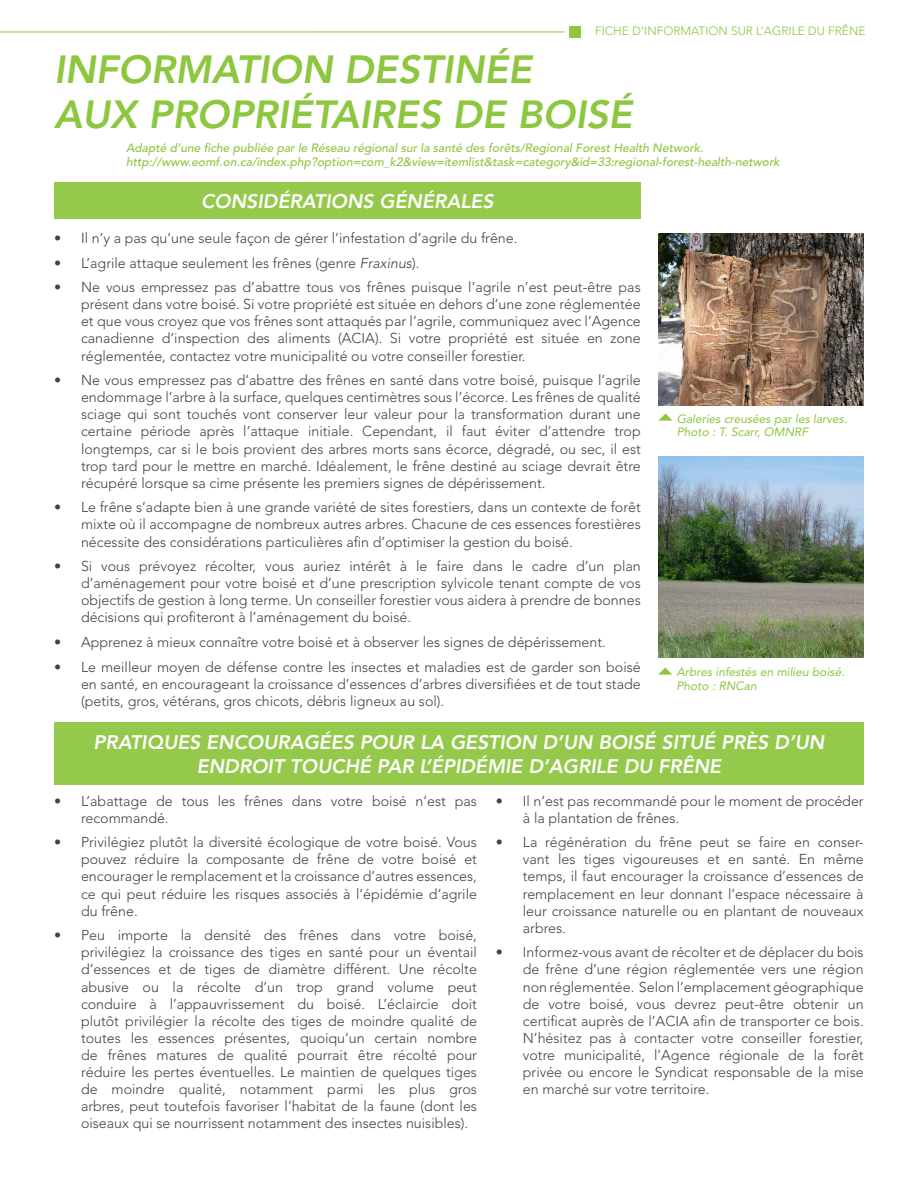
<style>
.page{position:relative;width:918px;height:1188px;background:#fff}
.page>*{position:absolute;margin:0;border:0;box-sizing:border-box;transform-origin:0 0}
.t1{font:italic 800 39px/45px "Avenir";color:#8dc63f}
.t2{font:italic 800 19.5px/23.4px "Avenir";color:#fff;text-align:center}
.t3{font:300 14.25px/17.1px "Avenir";color:#434345;text-align:justify}
.t4{font:italic 500 12px/13.5px "Avenir";color:#8dc63f}
.t5{font:italic 12px/13.5px "Avenir";color:#8dc63f}
.t6{font:300 12px "Avenir";color:#8dc63f}
.s1{font-style:italic}
</style>
<div class="page">
<hr style="left:0;top:32px;width:565px;height:1px;background:#8dc63f">
<div style="left:569px;top:26px;width:11px;height:11px;background:#8dc63f"></div>
<img style="left:658px;top:234px;width:206px;height:171px">
<div style="left:54px;top:183px;width:587px;height:36px;background:#94c94b"></div>
<div style="left:54px;top:722px;width:810px;height:62px;background:#94c94b"></div>
<img style="left:658px;top:456px;width:206px;height:202px">
<p class="t6" style="left:595px;top:23px;width:272px">FICHE D’INFORMATION SUR L’AGRILE DU FRÊNE</p>
<h1 class="t1" style="left:54px;top:47px;width:580px">INFORMATION DESTINÉE<br>AUX PROPRIÉTAIRES DE BOISÉ</h1>
<p class="t4" style="left:126px;top:142px;width:655px">Adapté d’une fiche publiée par le Réseau régional sur la santé des forêts/Regional Forest Health Network. http://www.eomf.on.ca/index.php?option=com_k2&amp;view=itemlist&amp;task=category&amp;id=33:regional-forest-health-network</p>
<h2 class="t2" style="left:201px;top:189px;width:294px">CONSIDÉRATIONS GÉNÉRALES</h2>
<p class="t3" style="left:54px;top:230px;width:465px">• Il n’y a pas qu’une seule façon de gérer l’infestation d’agrile du frêne.</p>
<p class="t3" style="left:54px;top:254px;width:367px">• L’agrile attaque seulement les frênes (genre <span class="s1">Fraxinus</span>).</p>
<p class="t3" style="left:81px;top:279px;width:561px;text-indent:-27px">• Ne vous empressez pas d’abattre tous vos frênes puisque l’agrile n’est peut-être pas présent dans votre boisé. Si votre propriété est située en dehors d’une zone réglementée et que vous croyez que vos frênes sont attaqués par l’agrile, communiquez avec l’Agence canadienne d’inspection des aliments (ACIA). Si votre propriété est située en zone réglementée, contactez votre municipalité ou votre conseiller forestier.</p>
<p class="t3" style="left:81px;top:372px;width:561px;text-indent:-27px">• Ne vous empressez pas d’abattre des frênes en santé dans votre boisé, puisque l’agrile endommage l’arbre à la surface, quelques centimètres sous l’écorce. Les frênes de qualité sciage qui sont touchés vont conserver leur valeur pour la transformation durant une certaine période après l’attaque initiale. Cependant, il faut éviter d’attendre trop longtemps, car si le bois provient des arbres morts sans écorce, dégradé, ou sec, il est trop tard pour le mettre en marché. Idéalement, le frêne destiné au sciage devrait être récupéré lorsque sa cime présente les premiers signes de dépérissement.</p>
<p class="t3" style="left:81px;top:499px;width:561px;text-indent:-27px">• Le frêne s’adapte bien à une grande variété de sites forestiers, dans un contexte de forêt mixte où il accompagne de nombreux autres arbres. Chacune de ces essences forestières nécessite des considérations particulières afin d’optimiser la gestion du boisé.</p>
<p class="t3" style="left:81px;top:558px;width:561px;text-indent:-27px">• Si vous prévoyez récolter, vous auriez intérêt à le faire dans le cadre d’un plan d’aménagement pour votre boisé et d’une prescription sylvicole tenant compte de vos objectifs de gestion à long terme. Un conseiller forestier vous aidera à prendre de bonnes décisions qui profiteront à l’aménagement du boisé.</p>
<p class="t3" style="left:54px;top:634px;width:553px">• Apprenez à mieux connaître votre boisé et à observer les signes de dépérissement.</p>
<p class="t3" style="left:81px;top:658px;width:561px;text-indent:-27px">• Le meilleur moyen de défense contre les insectes et maladies est de garder son boisé en santé, en encourageant la croissance d’essences d’arbres diversifiées et de tout stade (petits, gros, vétérans, gros chicots, débris ligneux au sol).</p>
<p class="t5" style="left:677px;top:412px;width:172px;text-indent:-22px">▼Galeries creusées par les larves.<br>Photo : T. Scarr, OMNRF</p>
<p class="t5" style="left:676px;top:665px;width:170px;text-indent:-22px">▼Arbres infestés en milieu boisé.<br>Photo : RNCan</p>
<h2 class="t2" style="left:94px;top:731px;width:732px">PRATIQUES ENCOURAGÉES POUR LA GESTION D’UN BOISÉ SITUÉ PRÈS D’UN<br>ENDROIT TOUCHÉ PAR L’ÉPIDÉMIE D’AGRILE DU FRÊNE</h2>
<p class="t3" style="left:81px;top:792px;width:398px;text-indent:-27px">• L’abattage de tous les frênes dans votre boisé n’est pas recommandé.</p>
<p class="t3" style="left:81px;top:834px;width:398px;text-indent:-27px">• Privilégiez plutôt la diversité écologique de votre boisé. Vous pouvez réduire la composante de frêne de votre boisé et encourager le remplacement et la croissance d’autres essences, ce qui peut réduire les risques associés à l’épidémie d’agrile du frêne.</p>
<p class="t3" style="left:81px;top:927px;width:398px;text-indent:-27px">• Peu importe la densité des frênes dans votre boisé, privilégiez la croissance des tiges en santé pour un éventail d’essences et de tiges de diamètre différent. Une récolte abusive ou la récolte d’un trop grand volume peut conduire à l’appauvrissement du boisé. L’éclaircie doit plutôt privilégier la récolte des tiges de moindre qualité de toutes les essences présentes, quoiqu’un certain nombre de frênes matures de qualité pourrait être récolté pour réduire les pertes éventuelles. Le maintien de quelques tiges de moindre qualité, notamment parmi les plus gros arbres, peut toutefois favoriser l’habitat de la faune (dont les oiseaux qui se nourrissent notamment des insectes nuisibles).</p>
<p class="t3" style="left:523px;top:792px;width:342px;text-indent:-27px">• Il n’est pas recommandé pour le moment de procéder à la plantation de frênes.</p>
<p class="t3" style="left:523px;top:834px;width:342px;text-indent:-27px">• La régénération du frêne peut se faire en conser&shy;vant les tiges vigoureuses et en santé. En même temps, il faut encourager la croissance d’essences de remplacement en leur donnant l’espace nécessaire à leur croissance naturelle ou en plantant de nouveaux arbres.</p>
<p class="t3" style="left:523px;top:944px;width:342px;text-indent:-27px">• Informez-vous avant de récolter et de déplacer du bois de frêne d’une région réglementée vers une région non réglementée. Selon l’emplacement géographique de votre boisé, vous devrez peut-être obtenir un certificat auprès de l’ACIA afin de transporter ce bois.<br>N’hésitez pas à contacter votre conseiller forestier, votre municipalité, l’Agence régionale de la forêt privée ou encore le Syndicat responsable de la mise en marché sur votre territoire.</p>
</div>
